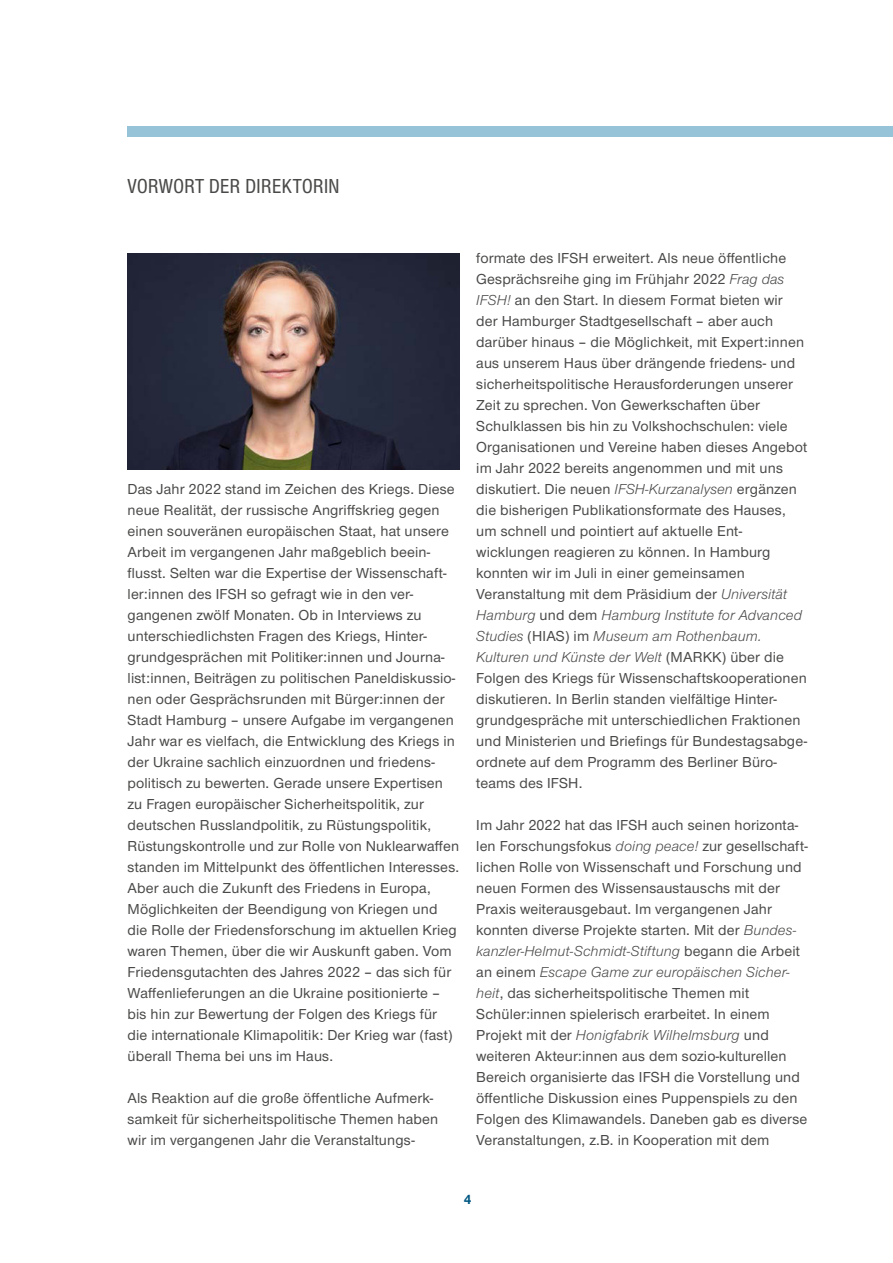
<style>
.page{position:relative;width:893px;height:1263px;background:#fff}
.page>*{position:absolute;margin:0;border:0;box-sizing:border-box;transform-origin:0 0}
.JB_Überschrift_2{font:500 21px "Nimbus San Nov Con";letter-spacing:.02em;color:#494948}
.JB_Fließtext__zweispaltig__mit_Abstand{font:500 15px/21px "Nimbus San Nov";letter-spacing:.01em;color:#494948}
.t1{font:700 13.5px "Nimbus San Nov";color:#005782}
.s1{font-weight:400;font-style:italic}
</style>
<div class="page">
<img style="left:128px;top:253px;width:331px;height:216px">
<div style="left:128px;top:127px;width:765px;height:10px;background:#96c3d8"></div>
<p class="JB_Überschrift_2" style="left:128px;top:172px;width:214px">VORWORT DER DIREKTORIN</p>
<p class="JB_Fließtext__zweispaltig__mit_Abstand" style="left:128px;top:478px;width:333px">Das Jahr 2022 stand im Zeichen des Kriegs. Diese neue Realität, der russische Angriffskrieg gegen einen souveränen europäischen Staat, hat unsere Arbeit im vergangenen Jahr maßgeblich beein&shy;flusst. Selten war die Expertise der Wissenschaft&shy;ler:innen des IFSH so gefragt wie in den ver&shy;gangenen zwölf Monaten. Ob in Interviews zu unterschiedlichsten Fragen des Kriegs, Hinter&shy;grundgesprächen mit Politiker:innen und Journa&shy;list:innen, Beiträgen zu politischen Paneldiskussio&shy;nen oder Gesprächsrunden mit Bürger:innen der Stadt Hamburg – unsere Aufgabe im vergangenen Jahr war es vielfach, die Entwicklung des Kriegs in der Ukraine sachlich einzuordnen und friedens&shy;politisch zu bewerten. Gerade unsere Expertisen zu Fragen europäischer Sicherheitspolitik, zur deutschen Russlandpolitik, zu Rüstungspolitik, Rüstungskontrolle und zur Rolle von Nuklearwaffen standen im Mittelpunkt des öffentlichen Interesses.<br>Aber auch die Zukunft des Friedens in Europa, Möglichkeiten der Beendigung von Kriegen und die Rolle der Friedensforschung im aktuellen Krieg waren Themen, über die wir Auskunft gaben. Vom Friedensgutachten des Jahres 2022 – das sich für Waffenlieferungen an die Ukraine positionierte – bis hin zur Bewertung der Folgen des Kriegs für die internationale Klimapolitik: Der Krieg war (fast) überall Thema bei uns im Haus.</p>
<p class="JB_Fließtext__zweispaltig__mit_Abstand" style="left:128px;top:1087px;width:312px">Als Reaktion auf die große öffentliche Aufmerk&shy;samkeit für sicherheitspolitische Themen haben wir im vergangenen Jahr die Veranstaltungs-</p>
<p class="JB_Fließtext__zweispaltig__mit_Abstand" style="left:476px;top:247px;width:333px">formate des IFSH erweitert. Als neue öffentliche Gesprächsreihe ging im Frühjahr 2022 <span class="s1">Frag das IFSH!</span> an den Start. In diesem Format bieten wir der Hamburger Stadtgesellschaft – aber auch darüber hinaus – die Möglichkeit, mit Expert:innen aus unserem Haus über drängende friedens- und sicherheitspolitische Herausforderungen unserer Zeit zu sprechen. Von Gewerkschaften über Schulklassen bis hin zu Volkshochschulen: viele Organisationen und Vereine haben dieses Angebot im Jahr 2022 bereits angenommen und mit uns diskutiert. Die neuen <span class="s1">IFSH-Kurzanalysen</span> ergänzen die bisherigen Publikationsformate des Hauses, um schnell und pointiert auf aktuelle Ent&shy;wicklungen reagieren zu können. In Hamburg konnten wir im Juli in einer gemeinsamen Veranstaltung mit dem Präsidium der <span class="s1">Universität Hamburg</span> und dem <span class="s1">Hamburg Institute for Advanced Studies</span> (HIAS) im <span class="s1">Museum am Rothenbaum.<br>Kulturen und Künste der Welt</span> (MARKK) über die Folgen des Kriegs für Wissenschaftskooperationen diskutieren. In Berlin standen vielfältige Hinter&shy;grundgespräche mit unterschiedlichen Fraktionen und Ministerien und Briefings für Bundestagsabge&shy;ordnete auf dem Programm des Berliner Büro&shy;teams des IFSH.</p>
<p class="JB_Fließtext__zweispaltig__mit_Abstand" style="left:476px;top:814px;width:333px">Im Jahr 2022 hat das IFSH auch seinen horizonta&shy;len Forschungsfokus <span class="s1">doing peace!</span> zur gesellschaft&shy;lichen Rolle von Wissenschaft und Forschung und neuen Formen des Wissensaustauschs mit der Praxis weiterausgebaut. Im vergangenen Jahr konnten diverse Projekte starten. Mit der <span class="s1">Bundes&shy;kanzler-Helmut-Schmidt-Stiftung</span> begann die Arbeit an einem <span class="s1">Escape Game zur europäischen Sicher&shy;heit</span>, das sicherheitspolitische Themen mit Schüler:innen spielerisch erarbeitet. In einem Projekt mit der <span class="s1">Honigfabrik Wilhelmsburg</span> und weiteren Akteur:innen aus dem sozio-kulturellen Bereich organisierte das IFSH die Vorstellung und öffentliche Diskussion eines Puppenspiels zu den Folgen des Klimawandels. Daneben gab es diverse Veranstaltungen, z.B. in Kooperation mit dem</p>
<p class="t1" style="left:464px;top:1190px;width:9px">4</p>
</div>
